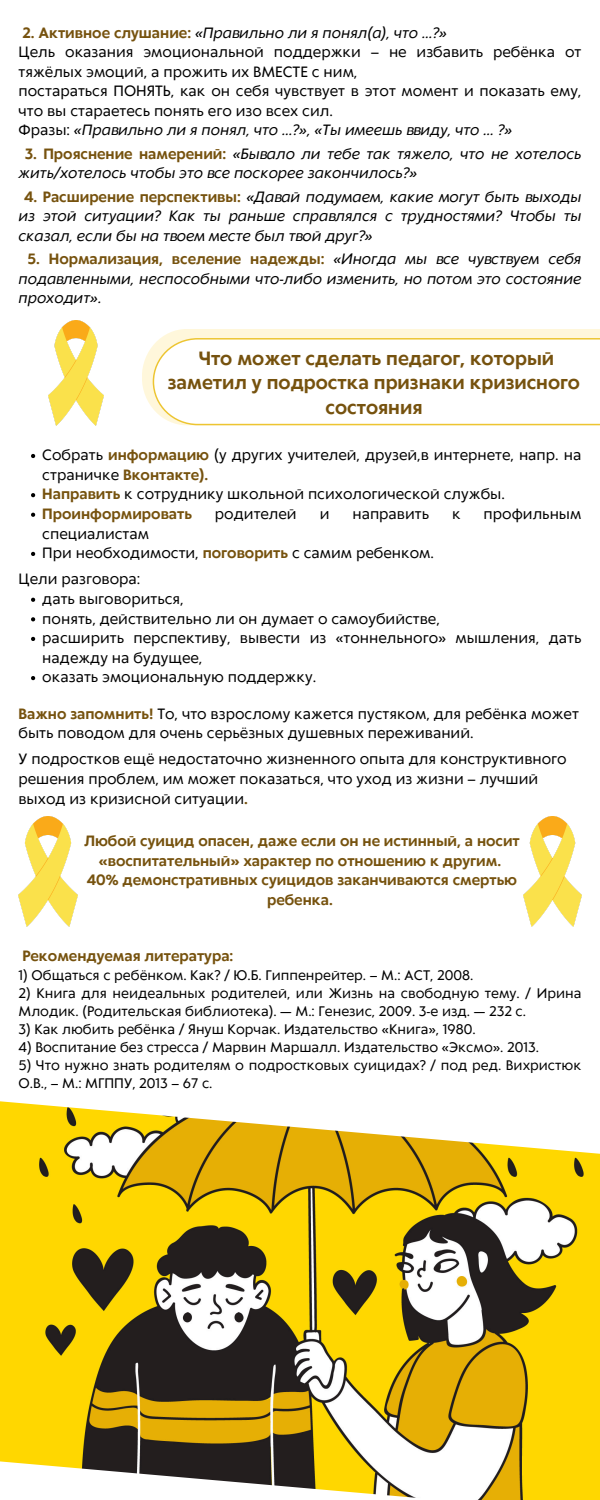
<style>
.page{position:relative;width:600px;height:1500px;background:#fff}
.page>*{position:absolute;margin:0;border:0;box-sizing:border-box;transform-origin:0 0}
.t1{font:700 18px/24.8px "Klein Text";color:#76520e;text-align:center}
.t2{font:14px/19.6px "Klein Text";color:#000}
.t3{font:italic 14px/19.5px "Klein Text";color:#000;text-align:justify}
.t4{font:700 14px/19.5px "Klein Text";color:#76520e;text-align:center}
.t5{font:13px/18px "Klein Text";color:#000}
.s1{font-weight:700;font-style:normal;color:#76520e}
.s2{font-style:normal}
.s3{font-weight:700;color:#76520e}
</style>
<div class="page">
<svg style="left:142px;top:329px;width:458px;height:79px;background:#fef7de"></svg>
<svg style="left:153px;top:338px;width:447px;height:87px"></svg>
<img style="left:49px;top:321px;width:54px;height:104px">
<img style="left:19px;top:817px;width:58px;height:110px">
<img style="left:523px;top:817px;width:59px;height:110px">
<img style="left:0;top:1101px;width:600px;height:399px">
<svg style="left:31px;top:454px;width:4px;height:4px"></svg>
<svg style="left:31px;top:493px;width:4px;height:4px"></svg>
<svg style="left:31px;top:513px;width:4px;height:4px"></svg>
<svg style="left:31px;top:552px;width:4px;height:4px"></svg>
<svg style="left:31px;top:598px;width:4px;height:4px"></svg>
<svg style="left:31px;top:617px;width:4px;height:4px"></svg>
<svg style="left:31px;top:637px;width:4px;height:4px"></svg>
<svg style="left:31px;top:676px;width:4px;height:4px"></svg>
<p class="t3" style="left:22px;top:24px;width:426px"><span class="s1">2. Активное слушание:</span> «Правильно ли я понял(а), что …?»</p>
<p class="t2" style="left:19px;top:43px;width:564px">Цель оказания эмоциональной поддержки – не избавить ребёнка от тяжёлых эмоций, а прожить их ВМЕСТЕ с ним,</p>
<p class="t2" style="left:19px;top:82px;width:564px">постараться ПОНЯТЬ, как он себя чувствует в этот момент и показать ему, что вы стараетесь понять его изо всех сил.</p>
<p class="t3" style="left:19px;top:121px;width:495px"><span class="s2">Фразы:</span> «Правильно ли я понял, что …?», «Ты имеешь ввиду, что … ?»</p>
<p class="t3" style="left:19px;top:145px;width:564px;text-indent:6px"><span class="s1">3. Прояснение намерений:</span> «Бывало ли тебе так тяжело, что не хотелось жить/хотелось чтобы это все поскорее закончилось?»</p>
<p class="t3" style="left:19px;top:188px;width:564px;text-indent:6px"><span class="s1">4. Расширение перспективы:</span> «Давай подумаем, какие могут быть выходы из этой ситуации? Как ты раньше справлялся с трудностями? Чтобы ты сказал, если бы на твоем месте был твой друг?»</p>
<p class="t3" style="left:19px;top:250px;width:564px;text-indent:9px"><span class="s1">5. Нормализация, вселение надежды:</span> «Иногда мы все чувствуем себя подавленными, неспособными что-либо изменить, но потом это состояние проходит».</p>
<p class="t1" style="left:168px;top:347px;width:414px">Что может сделать педагог, который заметил у подростка признаки кризисного состояния</p>
<p class="t2" style="left:42px;top:446px;width:541px">Собрать <span class="s3">информацию</span> (у других учителей, друзей,в интернете, напр. на страничке <span class="s3">Вконтакте).</span></p>
<p class="t2" style="left:42px;top:485px;width:464px"><span class="s3">Направить</span> к сотруднику школьной психологической службы.</p>
<p class="t4" style="left:42px;top:505px;width:151px">Проинформировать</p>
<p class="t2" style="left:215px;top:505px;width:83px">родителей</p>
<p class="t2" style="left:320px;top:505px;width:11px">и</p>
<p class="t2" style="left:352px;top:505px;width:78px">направить</p>
<p class="t2" style="left:452px;top:505px;width:10px">к</p>
<p class="t2" style="left:484px;top:505px;width:99px">профильным</p>
<p class="t2" style="left:42px;top:525px;width:108px">специалистам</p>
<p class="t2" style="left:42px;top:544px;width:393px">При необходимости, <span class="s3">поговорить</span> с самим ребенком.</p>
<p class="t2" style="left:19px;top:570px;width:123px">Цели разговора:</p>
<p class="t2" style="left:42px;top:590px;width:143px">дать выговориться,</p>
<p class="t2" style="left:42px;top:610px;width:399px">понять, действительно ли он думает о самоубийстве,</p>
<p class="t2" style="left:42px;top:629px;width:541px">расширить перспективу, вывести из «тоннельного» мышления, дать надежду на будущее,</p>
<p class="t2" style="left:42px;top:668px;width:275px">оказать эмоциональную поддержку.</p>
<h2 class="t2" style="left:19px;top:705px;width:562px"><span class="s3">Важно запомнить!</span> То, что взрослому кажется пустяком, для ребёнка может быть поводом для очень серьёзных душевных переживаний.</h2>
<p class="t2" style="left:19px;top:751px;width:550px">У подростков ещё недостаточно жизненного опыта для конструктивного решения проблем, им может показаться, что уход из жизни – лучший выход из кризисной ситуации<span class="s3">.</span></p>
<p class="t4" style="left:84px;top:833px;width:437px">Любой суицид опасен, даже если он не истинный, а носит «воспитательный» характер по отношению к другим.<br>40% демонстративных суицидов заканчиваются смертью ребенка.</p>
<p class="t4" style="left:22px;top:947px;width:212px">Рекомендуемая литература:</p>
<p class="t5" style="left:19px;top:967px;width:456px">1) Общаться с ребёнком. Как? / Ю.Б. Гиппенрейтер. – М.: АСТ, 2008.</p>
<p class="t5" style="left:19px;top:985px;width:564px">2) Книга для неидеальных родителей, или Жизнь на свободную тему. / Ирина<br>Млодик. (Родительская библиотека). — М.: Генезис, 2009. 3-е изд. — 232 с.</p>
<p class="t5" style="left:19px;top:1021px;width:459px">3) Как любить ребёнка / Януш Корчак. Издательство «Книга», 1980.</p>
<p class="t5" style="left:19px;top:1039px;width:522px">4) Воспитание без стресса / Марвин Маршалл. Издательство «Эксмо». 2013.</p>
<p class="t5" style="left:19px;top:1057px;width:564px">5) Что нужно знать родителям о подростковых суицидах? / под ред. Вихристюк<br>О.В., – М.: МГППУ, 2013 – 67 с.</p>
</div>
